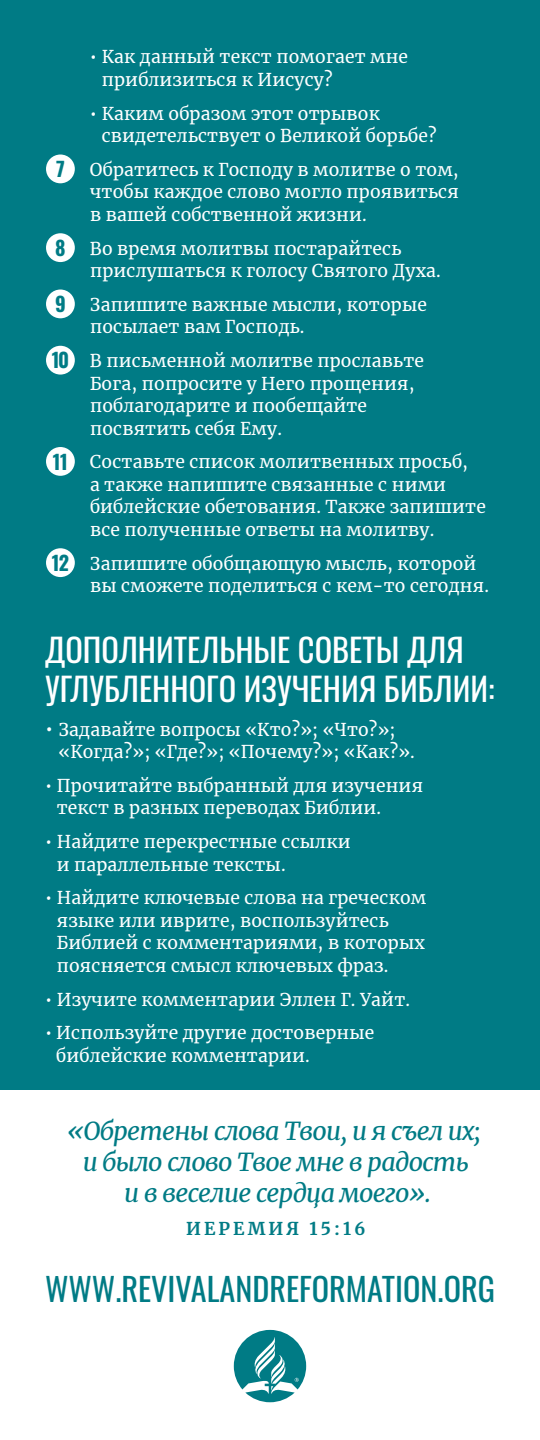
<style>
.page{position:relative;width:540px;height:1440px;background:#007b85}
.page>*{position:absolute;margin:0;border:0;box-sizing:border-box;transform-origin:0 0}
.t1{font:32.5px/39.2px "Oswald";color:#fff}
.t2{font:32.25px "Oswald";color:#007b85}
.Body{font:italic 25px/31px "Merriweather";letter-spacing:-.025em;color:#007b85;text-align:center}
.Body-2{font:20px "Oswald";color:#007b85}
.Body-3{font:17.5px/22.5px "Merriweather";letter-spacing:.01em;color:#fff}
.Body-4{font:700 17.5px "Merriweather";letter-spacing:.175em;color:#007b85}
.s1{font-size:20px}
</style>
<div class="page">
<div style="left:46px;top:155px;width:29px;height:28px;background:#fff;border-radius:50%"></div>
<div style="left:46px;top:233px;width:29px;height:29px;background:#fff;border-radius:50%"></div>
<div style="left:46px;top:290px;width:29px;height:28px;background:#fff;border-radius:50%"></div>
<div style="left:46px;top:346px;width:29px;height:29px;background:#fff;border-radius:50%"></div>
<div style="left:46px;top:447px;width:29px;height:29px;background:#fff;border-radius:50%"></div>
<div style="left:46px;top:548px;width:29px;height:29px;background:#fff;border-radius:50%"></div>
<div style="left:0;top:1091px;width:540px;height:349px;background:#fff"></div>
<svg style="left:234px;top:1330px;width:72px;height:72px"></svg>
<p class="Body-3" style="left:102px;top:45px;width:308px;text-indent:-12px">• Как данный текст помогает мне приблизиться к Иисусу?</p>
<p class="Body-3" style="left:102px;top:101px;width:336px;text-indent:-12px">• Каким образом этот отрывок свидетельствует о Великой борьбе?</p>
<p class="Body-2" style="left:56px;top:151px;width:10px">7</p>
<p class="Body-3" style="left:90px;top:158px;width:370px;text-align:justify">Обратитесь к Господу в молитве о том, чтобы каждое слово могло проявиться в вашей собственной жизни.</p>
<p class="Body-2" style="left:55px;top:230px;width:12px">8</p>
<p class="Body-3" style="left:90px;top:236px;width:352px">Во время молитвы постарайтесь прислушаться к голосу Святого Духа.</p>
<p class="Body-2" style="left:55px;top:286px;width:12px">9</p>
<p class="Body-3" style="left:90px;top:293px;width:338px">Запишите важные мысли, которые посылает вам Господь.</p>
<p class="Body-2" style="left:52px;top:342px;width:19px">10</p>
<p class="Body-3" style="left:90px;top:349px;width:336px">В письменной молитве прославьте<br>Бога, попросите у Него прощения, поблагодарите и пообещайте посвятить себя Ему.</p>
<p class="Body-2" style="left:53px;top:444px;width:16px">11</p>
<p class="Body-3" style="left:90px;top:450px;width:397px">Составьте список молитвенных просьб,<br>а также напишите связанные с ними библейские обетования. Также запишите все полученные ответы на молитву.</p>
<p class="Body-2" style="left:52px;top:545px;width:19px">12</p>
<p class="Body-3" style="left:90px;top:551px;width:401px">Запишите обобщающую мысль, которой вы сможете поделиться с кем-то сегодня.</p>
<p class="t1" style="left:45px;top:627px;width:451px">ДОПОЛНИТЕЛЬНЫЕ СОВЕТЫ ДЛЯ<br>УГЛУБЛЕННОГО ИЗУЧЕНИЯ БИБЛИИ:</p>
<p class="Body-3" style="left:58px;top:718px;width:358px;text-indent:-13px"><span class="s1">•</span> Задавайте вопросы «Кто?»; «Что?»; «Когда?»; «Где?»; «Почему?»; «Как?».</p>
<p class="Body-3" style="left:57px;top:774px;width:368px;text-indent:-12px">• Прочитайте выбранный для изучения текст в разных переводах Библии.</p>
<p class="Body-3" style="left:57px;top:830px;width:295px;text-indent:-12px">• Найдите перекрестные ссылки и параллельные тексты.</p>
<p class="Body-3" style="left:57px;top:886px;width:371px;text-indent:-12px">• Найдите ключевые слова на греческом языке или иврите, воспользуйтесь Библией с комментариями, в которых поясняется смысл ключевых фраз.</p>
<p class="Body-3" style="left:45px;top:988px;width:367px">• Изучите комментарии Эллен Г. Уайт.</p>
<p class="Body-3" style="left:56px;top:1021px;width:320px;text-indent:-11px">• Используйте другие достоверные библейские комментарии.</p>
<p class="Body" style="left:67px;top:1115px;width:415px">«Обретены слова Твои, и я съел их; и было слово Твое мне в радость<br>и в веселие сердца моего».</p>
<p class="Body-4" style="left:186px;top:1217px;width:181px">ИЕРЕМИЯ 15:16</p>
<p class="t2" style="left:45px;top:1260px;width:452px">WWW.REVIVALANDREFORMATION.ORG</p>
</div>
